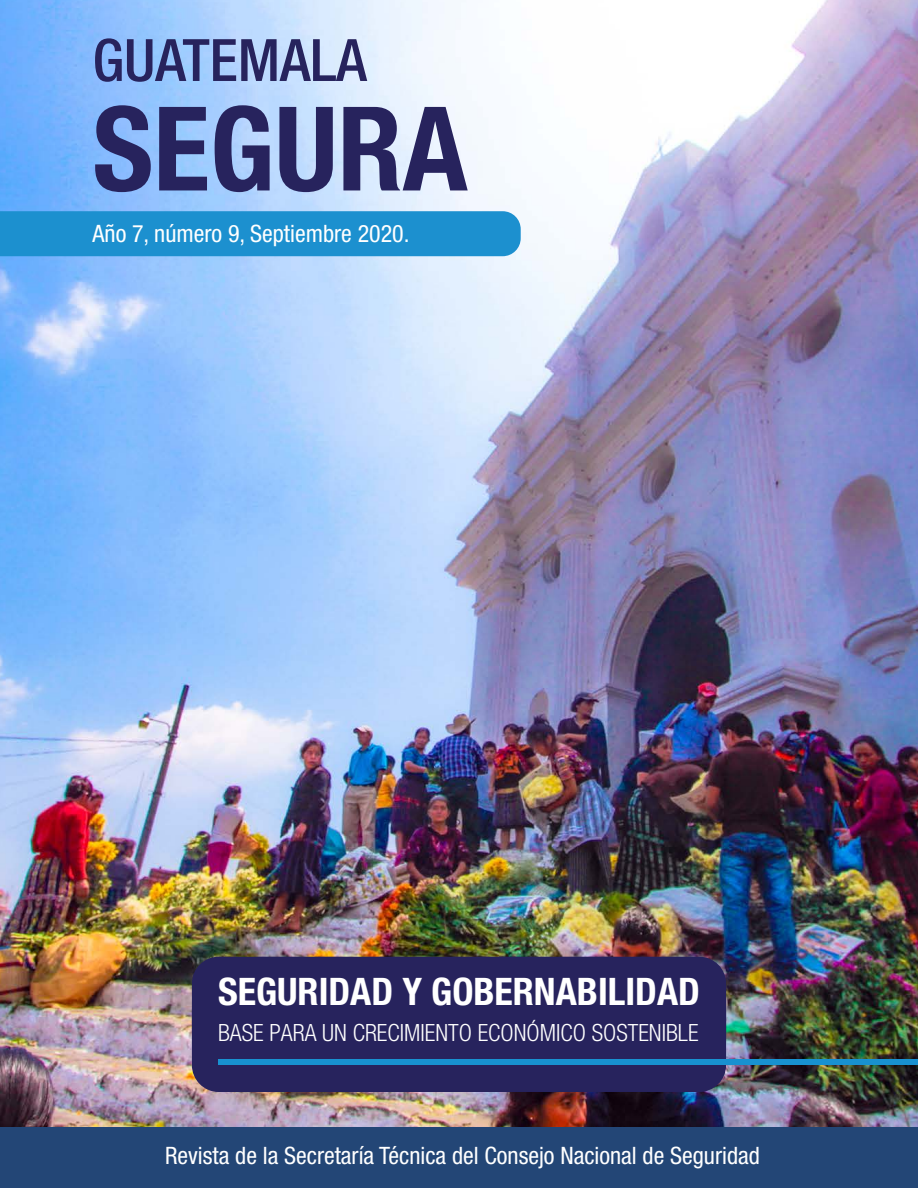
<style>
.page{position:relative;width:918px;height:1188px;background:#fff}
.page>*{position:absolute;margin:0;border:0;box-sizing:border-box;transform-origin:0 0}
.t1{font:700 condensed 117px "Helvetica Neue LT Std";color:#27235d}
.t2{font:500 condensed 58.5px "Helvetica Neue LT Std";color:#27235d}
.t3{font:700 condensed 37.95px "Helvetica Neue LT Std";color:#fff}
.t4{font:condensed 24px "Helvetica Neue LT Std";color:#fff}
.t5{font:300 condensed 23.85px "Helvetica Neue LT Std";color:#fff}
</style>
<div class="page">
<img style="left:0;top:0;width:918px;height:1128px">
<div style="left:192px;top:1065px;width:534px;height:27px;background:#27235d"></div>
<div style="left:192px;top:957px;width:534px;height:108px;background:#27235d"></div>
<div style="left:0;top:211px;width:521px;height:45px;background:#1c90cf"></div>
<div style="left:0;top:1128px;width:918px;height:60px;background:#234676"></div>
<div style="left:218px;top:1059px;width:700px;height:6px;background:#1891d0"></div>
<h2 class="t2" style="left:93px;top:25px;width:276px">GUATEMALA</h2>
<h1 class="t1" style="left:93px;top:78px;width:377px">SEGURA</h1>
<p class="t4" style="left:93px;top:220px;width:318px">Año 7, número 9, Septiembre 2020.</p>
<h3 class="t3" style="left:218px;top:969px;width:483px">SEGURIDAD Y GOBERNABILIDAD</h3>
<p class="t5" style="left:218px;top:1019px;width:482px">BASE PARA UN CRECIMIENTO ECONÓMICO SOSTENIBLE</p>
<p class="t4" style="left:165px;top:1142px;width:596px">Revista de la Secretaría Técnica del Consejo Nacional de Seguridad</p>
</div>
